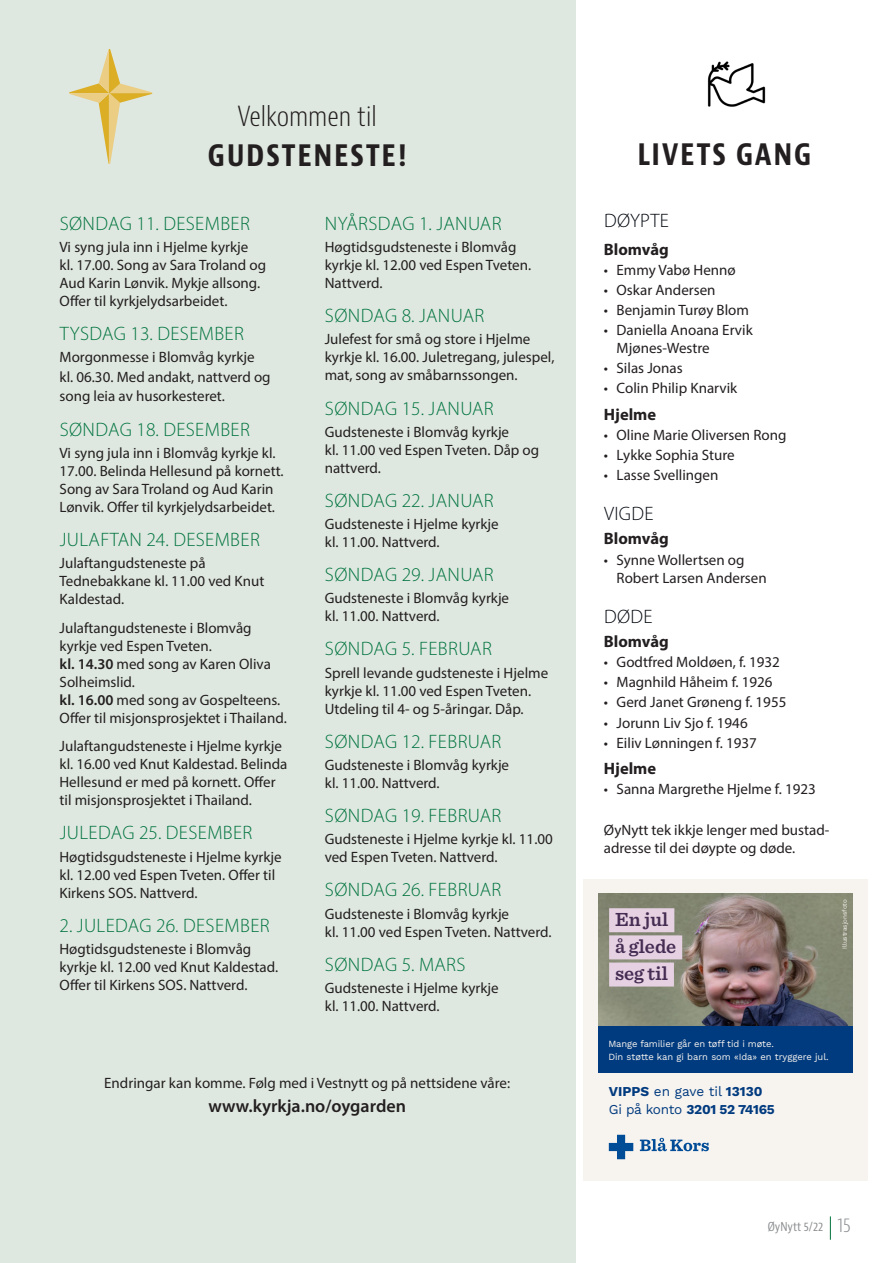
<style>
.page{position:relative;width:893px;height:1263px;background:#fff}
.page>*{position:absolute;margin:0;border:0;box-sizing:border-box;transform-origin:0 0}
.Øynytt_tittel_liten{font:700 condensed 31.5px "Bernina Sans";letter-spacing:.05em;color:#231f20}
.Øynytt_tittel_liten-2{font:300 condensed 27px "Bernina Sans";color:#231f20}
.t1{font:600 19.8px/27.2px "Sentinel";color:#452c53}
.Gudsteneste_tittel{font:300 19.5px "Myriad Pro";letter-spacing:.02em;color:#00733e}
.Livets_gang_undertit{font:300 19.5px "Myriad Pro";letter-spacing:.02em;color:#01060e}
.Øynytt_brødtekst_ute{font:600 18px "Myriad Pro";color:#231f20}
.Kyrkje_navn{font:700 16.5px "Myriad Pro";color:#231f20}
.gudsteneste_oversikt{font:700 16.5px "Myriad Pro";color:#231f20}
.gudsteneste_oversikt-2{font:15px/18px "Myriad Pro";color:#231f20}
.Øynytt_brødtekst_ute-2{font:15px "Myriad Pro";color:#231f20}
.t2{font:13.5px/18.8px "Work Sans";letter-spacing:-.02em;color:#013b7f}
.t3{font:condensed 12px "Bernina Sans";color:#8a8c8f}
.t4{font:9.45px/12.6px "Work Sans";letter-spacing:-.01em;color:#f7f3ef}
.t5{font:6.3px "Work Sans";color:#f7f3ef}
.s1{font-weight:600}
.s2{font-weight:300;font-size:19.5px}
</style>
<div class="page">
<div style="left:0;top:0;width:575px;height:1263px;background:#dfe8e0"></div>
<img style="left:707px;top:61px;width:59px;height:46px">
<svg style="left:69px;top:49px;width:83px;height:115px"></svg>
<div style="left:583px;top:879px;width:284px;height:301px;background:#f7f3ef"></div>
<img style="left:598px;top:893px;width:255px;height:134px">
<div style="left:609px;top:908px;width:65px;height:24px;background:#e5d1e2"></div>
<div style="left:609px;top:935px;width:73px;height:24px;background:#e5d1e2"></div>
<div style="left:609px;top:962px;width:65px;height:24px;background:#e5d1e2"></div>
<svg style="left:640px;top:1138px;width:69px;height:13px"></svg>
<svg style="left:609px;top:1135px;width:24px;height:24px"></svg>
<div style="left:598px;top:1027px;width:255px;height:46px;background:#013b7f"></div>
<svg style="left:830px;top:1216px;width:1px;height:24px"></svg>
<p class="Øynytt_tittel_liten-2" style="left:238px;top:100px;width:141px">Velkommen til</p>
<p class="Øynytt_tittel_liten" style="left:208px;top:135px;width:201px">GUDSTENESTE!</p>
<p class="Gudsteneste_tittel" style="left:60px;top:212px;width:192px">SØNDAG 11. DESEMBER</p>
<p class="gudsteneste_oversikt-2" style="left:60px;top:238px;width:208px">Vi syng jula inn i Hjelme kyrkje<br>kl. 17.00. Song av Sara Troland og<br>Aud Karin Lønvik. Mykje allsong.<br>Offer til kyrkjelydsarbeidet.</p>
<p class="Gudsteneste_tittel" style="left:60px;top:322px;width:186px">TYSDAG 13. DESEMBER</p>
<p class="gudsteneste_oversikt-2" style="left:60px;top:347px;width:213px;line-height:19.5px">Morgonmesse i Blomvåg kyrkje kl. 06.30. Med andakt, nattverd og song leia av husorkesteret.</p>
<p class="Gudsteneste_tittel" style="left:60px;top:417px;width:192px">SØNDAG 18. DESEMBER</p>
<p class="gudsteneste_oversikt-2" style="left:60px;top:443px;width:226px">Vi syng jula inn i Blomvåg kyrkje kl.<br>17.00. Belinda Hellesund på kornett.<br>Song av Sara Troland og Aud Karin Lønvik. Offer til kyrkjelydsarbeidet.</p>
<p class="Gudsteneste_tittel" style="left:60px;top:528px;width:202px">JULAFTAN 24. DESEMBER</p>
<p class="gudsteneste_oversikt-2" style="left:60px;top:554px;width:206px">Julaftangudsteneste på<br>Tednebakkane kl. 11.00 ved Knut<br>Kaldestad.</p>
<p class="gudsteneste_oversikt-2" style="left:60px;top:618px;width:229px">Julaftangudsteneste i Blomvåg kyrkje ved Espen Tveten.<br><span class="s1">kl. 14.30</span> med song av Karen Oliva<br>Solheimslid.<br><span class="s1">kl. 16.00</span> med song av Gospelteens.<br>Offer til misjonsprosjektet i Thailand.</p>
<p class="gudsteneste_oversikt-2" style="left:60px;top:737px;width:229px">Julaftangudsteneste i Hjelme kyrkje kl. 16.00 ved Knut Kaldestad. Belinda Hellesund er med på kornett. Offer til misjonsprosjektet i Thailand.</p>
<p class="Gudsteneste_tittel" style="left:60px;top:821px;width:194px">JULEDAG 25. DESEMBER</p>
<p class="gudsteneste_oversikt-2" style="left:60px;top:847px;width:224px">Høgtidsgudsteneste i Hjelme kyrkje kl. 12.00 ved Espen Tveten. Offer til<br>Kirkens SOS. Nattverd.</p>
<p class="Gudsteneste_tittel" style="left:60px;top:913px;width:212px">2. JULEDAG 26. DESEMBER</p>
<p class="gudsteneste_oversikt-2" style="left:60px;top:940px;width:220px">Høgtidsgudsteneste i Blomvåg kyrkje kl. 12.00 ved Knut Kaldestad.<br>Offer til Kirkens SOS. Nattverd.</p>
<p class="Gudsteneste_tittel" style="left:325px;top:212px;width:178px">NYÅRSDAG 1. JANUAR</p>
<p class="gudsteneste_oversikt-2" style="left:325px;top:238px;width:208px">Høgtidsgudsteneste i Blomvåg kyrkje kl. 12.00 ved Espen Tveten.<br>Nattverd.</p>
<p class="Gudsteneste_tittel" style="left:325px;top:304px;width:161px">SØNDAG 8. JANUAR</p>
<p class="gudsteneste_oversikt-2" style="left:325px;top:330px;width:231px">Julefest for små og store i Hjelme kyrkje kl. 16.00. Juletregang, julespel, mat, song av småbarnssongen.</p>
<p class="Gudsteneste_tittel" style="left:325px;top:396px;width:170px">SØNDAG 15. JANUAR</p>
<p class="gudsteneste_oversikt-2" style="left:325px;top:422px;width:216px">Gudsteneste i Blomvåg kyrkje<br>kl. 11.00 ved Espen Tveten. Dåp og nattverd.</p>
<p class="Gudsteneste_tittel" style="left:325px;top:489px;width:170px">SØNDAG 22. JANUAR</p>
<p class="gudsteneste_oversikt-2" style="left:325px;top:515px;width:176px">Gudsteneste i Hjelme kyrkje kl. 11.00. Nattverd.</p>
<p class="Gudsteneste_tittel" style="left:325px;top:563px;width:170px">SØNDAG 29. JANUAR</p>
<p class="gudsteneste_oversikt-2" style="left:325px;top:589px;width:186px">Gudsteneste i Blomvåg kyrkje kl. 11.00. Nattverd.</p>
<p class="Gudsteneste_tittel" style="left:325px;top:637px;width:168px">SØNDAG 5. FEBRUAR</p>
<p class="gudsteneste_oversikt-2" style="left:325px;top:663px;width:225px">Sprell levande gudsteneste i Hjelme kyrkje kl. 11.00 ved Espen Tveten.<br>Utdeling til 4- og 5-åringar. Dåp.</p>
<p class="Gudsteneste_tittel" style="left:325px;top:729px;width:178px">SØNDAG 12. FEBRUAR</p>
<p class="gudsteneste_oversikt-2" style="left:325px;top:756px;width:186px">Gudsteneste i Blomvåg kyrkje kl. 11.00. Nattverd.</p>
<p class="Gudsteneste_tittel" style="left:325px;top:804px;width:178px">SØNDAG 19. FEBRUAR</p>
<p class="gudsteneste_oversikt-2" style="left:325px;top:830px;width:230px">Gudsteneste i Hjelme kyrkje kl. 11.00 ved Espen Tveten. Nattverd.</p>
<p class="Gudsteneste_tittel" style="left:325px;top:878px;width:178px">SØNDAG 26. FEBRUAR</p>
<p class="gudsteneste_oversikt-2" style="left:325px;top:904px;width:228px">Gudsteneste i Blomvåg kyrkje<br>kl. 11.00 ved Espen Tveten. Nattverd.</p>
<p class="Gudsteneste_tittel" style="left:325px;top:952px;width:142px">SØNDAG 5. MARS</p>
<p class="gudsteneste_oversikt-2" style="left:325px;top:978px;width:176px">Gudsteneste i Hjelme kyrkje kl. 11.00. Nattverd.</p>
<p class="Øynytt_brødtekst_ute-2" style="left:104px;top:1074px;width:407px">Endringar kan komme. Følg med i Vestnytt og på nettsidene våre:</p>
<p class="Øynytt_brødtekst_ute" style="left:208px;top:1094px;width:199px">www.kyrkja.no/oygarden</p>
<p class="Øynytt_tittel_liten" style="left:637px;top:135px;width:176px">LIVETS GANG</p>
<p class="Livets_gang_undertit" style="left:604px;top:209px;width:66px">DØYPTE</p>
<p class="Kyrkje_navn" style="left:604px;top:238px;width:66px">Blomvåg</p>
<p class="gudsteneste_oversikt-2" style="left:604px;top:260px;width:133px">• Emmy Vabø Hennø</p>
<p class="gudsteneste_oversikt-2" style="left:604px;top:281px;width:113px">• Oskar Andersen</p>
<p class="gudsteneste_oversikt-2" style="left:604px;top:301px;width:147px">• Benjamin Turøy Blom</p>
<p class="gudsteneste_oversikt-2" style="left:617px;top:321px;width:138px;text-indent:-13px">• Daniella Anoana Ervik<br>Mjønes-Westre</p>
<p class="gudsteneste_oversikt-2" style="left:604px;top:359px;width:80px">• Silas Jonas</p>
<p class="gudsteneste_oversikt-2" style="left:604px;top:379px;width:135px">• Colin Philip Knarvik</p>
<p class="Kyrkje_navn" style="left:604px;top:403px;width:54px">Hjelme</p>
<p class="gudsteneste_oversikt-2" style="left:604px;top:425px;width:184px">• Oline Marie Oliversen Rong</p>
<p class="gudsteneste_oversikt-2" style="left:604px;top:446px;width:132px">• Lykke Sophia Sture</p>
<p class="gudsteneste_oversikt-2" style="left:604px;top:466px;width:116px">• Lasse Svellingen</p>
<p class="Livets_gang_undertit" style="left:604px;top:502px;width:51px">VIGDE</p>
<p class="Kyrkje_navn" style="left:604px;top:528px;width:66px">Blomvåg</p>
<p class="gudsteneste_oversikt-2" style="left:617px;top:550px;width:152px;text-indent:-13px">• Synne Wollertsen og<br>Robert Larsen Andersen</p>
<p class="Livets_gang_undertit" style="left:604px;top:605px;width:50px">DØDE</p>
<p class="Kyrkje_navn" style="left:604px;top:631px;width:66px">Blomvåg</p>
<p class="gudsteneste_oversikt-2" style="left:604px;top:653px;width:178px">• Godtfred Moldøen, f. 1932</p>
<p class="gudsteneste_oversikt-2" style="left:604px;top:673px;width:170px">• Magnhild Håheim f. 1926</p>
<p class="gudsteneste_oversikt-2" style="left:604px;top:693px;width:184px">• Gerd Janet Grøneng f. 1955</p>
<p class="gudsteneste_oversikt-2" style="left:604px;top:713px;width:145px">• Jorunn Liv Sjo f. 1946</p>
<p class="gudsteneste_oversikt-2" style="left:604px;top:733px;width:155px">• Eiliv Lønningen f. 1937</p>
<p class="gudsteneste_oversikt" style="left:604px;top:757px;width:54px">Hjelme</p>
<p class="gudsteneste_oversikt-2" style="left:604px;top:780px;width:213px">• Sanna Margrethe Hjelme f. 1923</p>
<p class="gudsteneste_oversikt-2" style="left:604px;top:821px;width:226px">ØyNytt tek ikkje lenger med bustad&shy;adresse til dei døypte og døde.</p>
<p class="t1" style="left:615px;top:906px;width:63px">En jul å glede seg til</p>
<p class="t5" style="left:840px;top:949px;width:51px;rotate:-90deg">Illustrasjonsfoto</p>
<p class="t4" style="left:608px;top:1037px;width:222px">Mange familier går en tøff tid i møte.<br>Din støtte kan gi barn som «Ida» en tryggere jul.</p>
<p class="t2" style="left:609px;top:1081px;width:167px">VIPPS en gave til 13130<br>Gi på konto 3201 52 74165</p>
<p class="t3" style="left:768px;top:1219px;width:84px">ØyNytt 5/22 <span class="s2">15</span></p>
</div>
